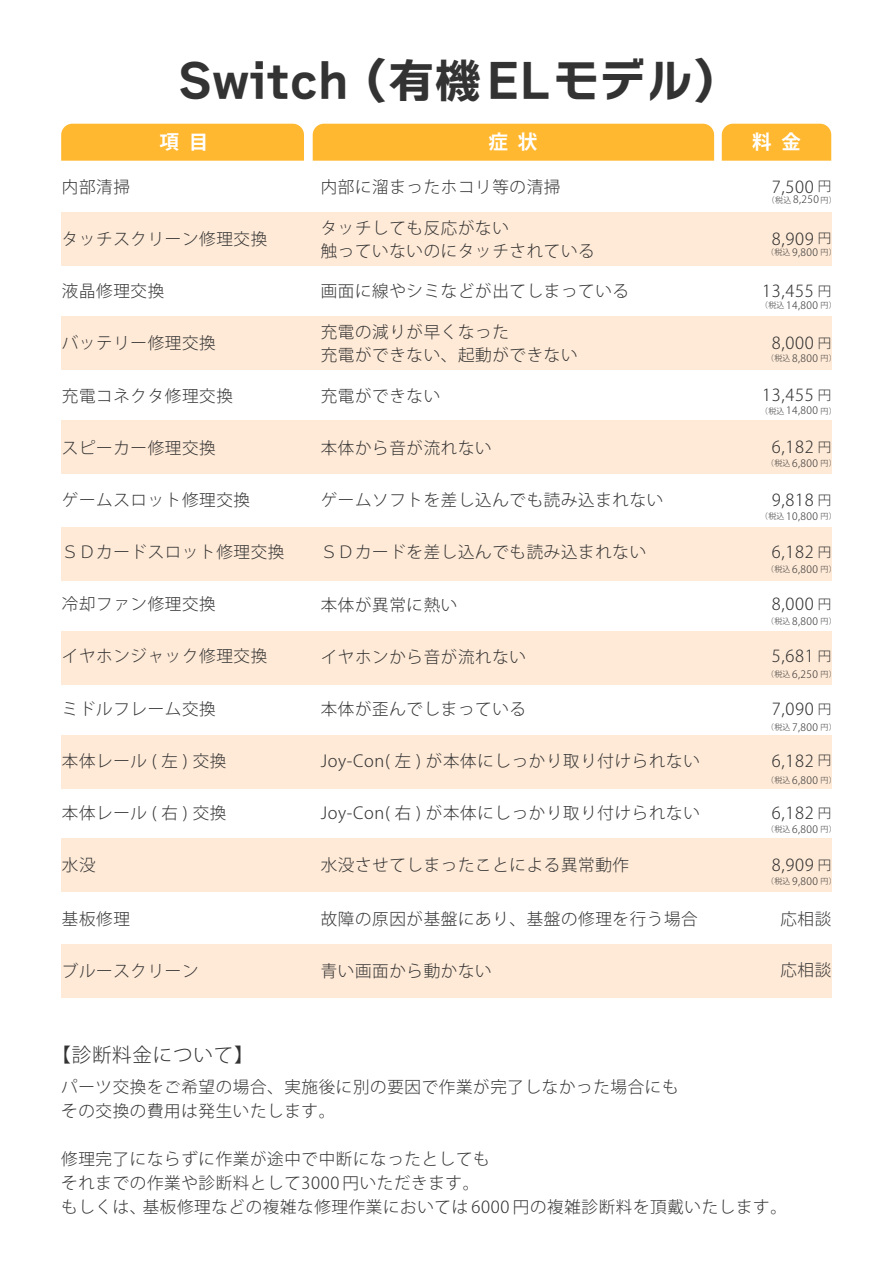
<style>
.page{position:relative;width:893px;height:1263px;background:#fff}
.page>*{position:absolute;margin:0;border:0;box-sizing:border-box;transform-origin:0 0}
.t1{font:46.5px "Nitalago Ruika 06";color:#333}
.t2{font:300 19.5px "Koz Go Pro";letter-spacing:.04em;color:#333}
.t3{font:700 19.5px "Koz Go Pro";color:#fff}
.t4{font:300 16.5px/24px "Koz Go Pro";letter-spacing:.04em;color:#333}
.t5{font:300 10.12px "Koz Go Pro";letter-spacing:.04em;color:#333}
.t6{font:300 7.88px "Koz Go Pro";letter-spacing:.04em;color:#333}
.s1{font-size:13.5px}
.s2{font-size:10.12px}
.s3{font-size:7.88px}
</style>
<div class="page">
<div style="left:61px;top:212px;width:770px;height:54px;background:#ffead7"></div>
<div style="left:61px;top:316px;width:770px;height:54px;background:#ffead7"></div>
<div style="left:61px;top:421px;width:770px;height:53px;background:#ffead7"></div>
<div style="left:61px;top:527px;width:770px;height:53px;background:#ffead7"></div>
<div style="left:61px;top:631px;width:770px;height:54px;background:#ffead7"></div>
<div style="left:61px;top:736px;width:770px;height:53px;background:#ffead7"></div>
<div style="left:61px;top:839px;width:770px;height:53px;background:#ffead7"></div>
<div style="left:61px;top:124px;width:243px;height:37px;background:#ffb830"></div>
<div style="left:313px;top:124px;width:401px;height:37px;background:#ffb830"></div>
<div style="left:721px;top:124px;width:110px;height:37px;background:#ffb830"></div>
<div style="left:61px;top:944px;width:770px;height:54px;background:#ffead7"></div>
<h1 class="t1" style="left:178px;top:57px;width:562px">Switch （有機ELモデル）</h1>
<p class="t3" style="left:159px;top:130px;width:50px">項目</p>
<p class="t3" style="left:488px;top:130px;width:50px">症状</p>
<p class="t3" style="left:752px;top:130px;width:50px">料金</p>
<p class="t4" style="left:62px;top:175px;width:69px">内部清掃</p>
<p class="t4" style="left:321px;top:175px;width:241px">内部に溜まったホコリ等の清掃</p>
<p class="t4" style="left:771px;top:175px;width:61px">7,500 <span class="s1">円</span></p>
<p class="t4" style="left:62px;top:228px;width:207px">タッチスクリーン修理交換</p>
<p class="t4" style="left:321px;top:217px;width:275px;line-height:22.5px">タッチしても反応がない<br>触っていないのにタッチされている</p>
<p class="t4" style="left:771px;top:227px;width:61px">8,909 <span class="s1">円</span></p>
<p class="t4" style="left:62px;top:279px;width:104px">液晶修理交換</p>
<p class="t4" style="left:321px;top:279px;width:310px">画面に線やシミなどが出てしまっている</p>
<p class="t4" style="left:762px;top:279px;width:71px">13,455 <span class="s1">円</span></p>
<p class="t4" style="left:62px;top:331px;width:155px">バッテリー修理交換</p>
<p class="t4" style="left:321px;top:321px;width:258px;line-height:22.5px">充電の減りが早くなった<br>充電ができない、起動ができない</p>
<p class="t6" style="left:767px;top:195px;width:71px">（税込 <span class="s2">8,250</span> 円）</p>
<p class="t6" style="left:766px;top:247px;width:72px">（税込 <span class="s2">9,800</span> 円）</p>
<p class="t5" style="left:760px;top:299px;width:78px"><span class="s3">（税込</span> 14,800 <span class="s3">円）</span></p>
<p class="t4" style="left:771px;top:331px;width:61px">8,000 <span class="s1">円</span></p>
<p class="t6" style="left:766px;top:353px;width:72px">（税込 <span class="s2">8,800</span> 円）</p>
<p class="t4" style="left:62px;top:384px;width:172px">充電コネクタ修理交換</p>
<p class="t4" style="left:321px;top:384px;width:121px">充電ができない</p>
<p class="t4" style="left:762px;top:383px;width:71px">13,455 <span class="s1">円</span></p>
<p class="t4" style="left:62px;top:436px;width:155px">スピーカー修理交換</p>
<p class="t4" style="left:321px;top:436px;width:172px">本体から音が流れない</p>
<p class="t4" style="left:771px;top:435px;width:61px">6,182 <span class="s1">円</span></p>
<p class="t4" style="left:62px;top:488px;width:190px">ゲームスロット修理交換</p>
<p class="t4" style="left:321px;top:488px;width:344px">ゲームソフトを差し込んでも読み込まれない</p>
<p class="t4" style="left:771px;top:488px;width:61px">9,818 <span class="s1">円</span></p>
<p class="t4" style="left:62px;top:540px;width:224px">ＳＤカードスロット修理交換</p>
<p class="t4" style="left:321px;top:540px;width:327px">ＳＤカードを差し込んでも読み込まれない</p>
<p class="t4" style="left:771px;top:540px;width:61px">6,182 <span class="s1">円</span></p>
<p class="t4" style="left:62px;top:592px;width:155px">冷却ファン修理交換</p>
<p class="t4" style="left:321px;top:593px;width:138px">本体が異常に熱い</p>
<p class="t4" style="left:771px;top:592px;width:61px">8,000 <span class="s1">円</span></p>
<p class="t4" style="left:62px;top:645px;width:207px">イヤホンジャック修理交換</p>
<p class="t4" style="left:321px;top:645px;width:207px">イヤホンから音が流れない</p>
<p class="t4" style="left:771px;top:644px;width:61px">5,681 <span class="s1">円</span></p>
<p class="t5" style="left:760px;top:404px;width:78px"><span class="s3">（税込</span> 14,800 <span class="s3">円）</span></p>
<p class="t6" style="left:766px;top:458px;width:72px">（税込 <span class="s2">6,800</span> 円）</p>
<p class="t5" style="left:760px;top:510px;width:78px"><span class="s3">（税込</span> 10,800 <span class="s3">円）</span></p>
<p class="t6" style="left:766px;top:564px;width:72px">（税込 <span class="s2">6,800</span> 円）</p>
<p class="t6" style="left:766px;top:616px;width:72px">（税込 <span class="s2">8,800</span> 円）</p>
<p class="t6" style="left:766px;top:669px;width:72px">（税込 <span class="s2">6,250</span> 円）</p>
<p class="t4" style="left:62px;top:697px;width:155px">ミドルフレーム交換</p>
<p class="t4" style="left:321px;top:697px;width:207px">本体が歪んでしまっている</p>
<p class="t4" style="left:771px;top:697px;width:61px">7,090 <span class="s1">円</span></p>
<p class="t6" style="left:766px;top:722px;width:72px">（税込 <span class="s2">7,800</span> 円）</p>
<p class="t4" style="left:62px;top:749px;width:166px">本体レール ( 左 ) 交換</p>
<p class="t4" style="left:321px;top:749px;width:381px">Joy-Con( 左 ) が本体にしっかり取り付けられない</p>
<p class="t4" style="left:771px;top:749px;width:61px">6,182 <span class="s1">円</span></p>
<p class="t6" style="left:766px;top:775px;width:72px">（税込 <span class="s2">6,800</span> 円）</p>
<p class="t4" style="left:62px;top:801px;width:166px">本体レール ( 右 ) 交換</p>
<p class="t4" style="left:321px;top:801px;width:381px">Joy-Con( 右 ) が本体にしっかり取り付けられない</p>
<p class="t4" style="left:771px;top:801px;width:61px">6,182 <span class="s1">円</span></p>
<p class="t4" style="left:62px;top:853px;width:35px">水没</p>
<p class="t4" style="left:321px;top:853px;width:310px">水没させてしまったことによる異常動作</p>
<p class="t4" style="left:771px;top:853px;width:61px">8,909 <span class="s1">円</span></p>
<p class="t6" style="left:766px;top:824px;width:72px">（税込 <span class="s2">6,800</span> 円）</p>
<p class="t6" style="left:766px;top:876px;width:72px">（税込 <span class="s2">9,800</span> 円）</p>
<p class="t4" style="left:62px;top:907px;width:69px">基板修理</p>
<p class="t4" style="left:321px;top:907px;width:378px">故障の原因が基盤にあり、基盤の修理を行う場合</p>
<p class="t4" style="left:62px;top:959px;width:138px">ブルースクリーン</p>
<p class="t4" style="left:321px;top:959px;width:172px">青い画面から動かない</p>
<p class="t4" style="left:780px;top:958px;width:52px">応相談</p>
<p class="t4" style="left:780px;top:907px;width:52px">応相談</p>
<p class="t2" style="left:51px;top:1042px;width:204px">【診断料金について】</p>
<p class="t4" style="left:61px;top:1075px;width:619px">パーツ交換をご希望の場合、実施後に別の要因で作業が完了しなかった場合にもその交換の費用は発生いたします。</p>
<p class="t4" style="left:61px;top:1147px;width:727px">修理完了にならずに作業が途中で中断になったとしても<br>それまでの作業や診断料として3000 円いただきます。<br>もしくは、基板修理などの複雑な修理作業においては 6000 円の複雑診断料を頂戴いたします。</p>
</div>
